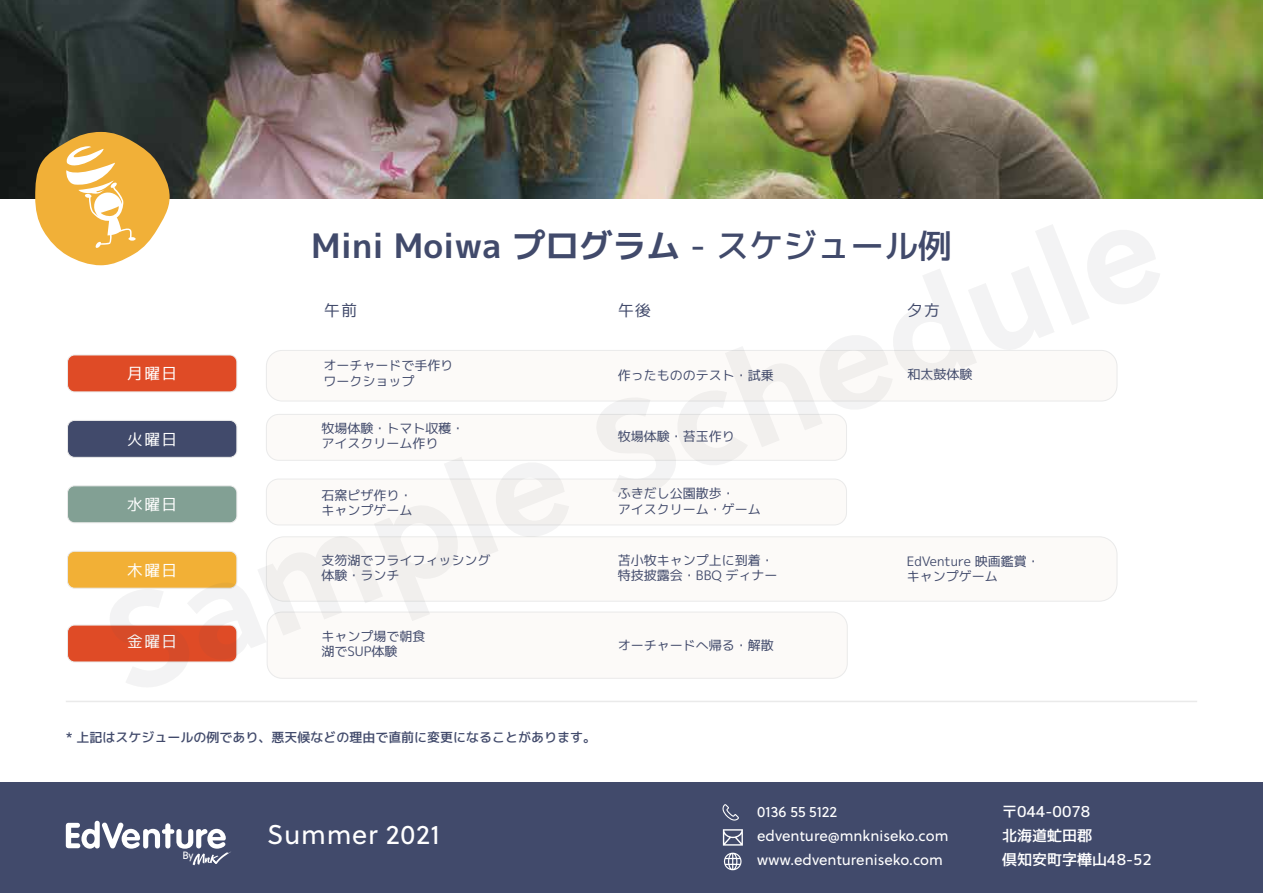
<style>
.page{position:relative;width:1263px;height:893px;background:#fff}
.page>*{position:absolute;margin:0;border:0;box-sizing:border-box;transform-origin:0 0}
.t1{font:700 33.75px "Mplus 1 p";color:#414a6b}
.t2{font:27px "Soleil";letter-spacing:.025em;color:#fff}
.t3{font:15.6px "Mplus 1 p";letter-spacing:.1em;color:#fff}
.t4{font:15.6px "Mplus 1 p";color:#414a6b}
.t5{font:15px/24.2px "Soleil";color:#fff}
.t6{font:500 15px/24px "Mplus 1 p";color:#fff}
.t7{font:13.05px/15.6px "Mplus 1 p";color:#414a6b}
.t8{font:500 13.05px "Mplus 1 p";color:#414a6b}
.t9{font:10.65px "Soleil";color:#fff}
.s1{font-weight:500}
</style>
<div class="page">
<hr style="left:66px;top:701px;width:1131px;height:1px;background:#eaeaea">
<div style="left:266px;top:414px;width:580px;height:46px;background:#fcfaf8;border-radius:12px"></div>
<div style="left:266px;top:414px;width:581px;height:47px;border:1px solid #eaeaea;border-radius:12px"></div>
<img style="left:0;top:0;width:1263px;height:199px">
<svg style="left:35px;top:132px;width:135px;height:133px"></svg>
<div style="left:0;top:782px;width:1263px;height:111px;background:#414a6b"></div>
<svg style="left:66px;top:821px;width:165px;height:44px"></svg>
<svg style="left:722px;top:804px;width:17px;height:17px"></svg>
<svg style="left:723px;top:829px;width:20px;height:17px"></svg>
<svg style="left:724px;top:853px;width:17px;height:17px"></svg>
<div style="left:68px;top:355px;width:169px;height:37px;background:#df4b26;border-radius:7px"></div>
<div style="left:67px;top:355px;width:170px;height:37px;border:1px solid #eaeaea;border-radius:7px"></div>
<div style="left:68px;top:420px;width:169px;height:37px;background:#414a6b;border-radius:7px"></div>
<div style="left:67px;top:420px;width:170px;height:38px;border:1px solid #eaeaea;border-radius:7px"></div>
<div style="left:68px;top:486px;width:169px;height:37px;background:#82a094;border-radius:7px"></div>
<div style="left:67px;top:486px;width:170px;height:37px;border:1px solid #eaeaea;border-radius:7px"></div>
<div style="left:68px;top:551px;width:169px;height:37px;background:#f2b036;border-radius:7px"></div>
<div style="left:67px;top:551px;width:170px;height:37px;border:1px solid #eaeaea;border-radius:7px"></div>
<div style="left:266px;top:350px;width:851px;height:51px;background:#fcfaf8;border-radius:16px"></div>
<div style="left:266px;top:350px;width:851px;height:51px;border:1px solid #eaeaea;border-radius:16px"></div>
<div style="left:68px;top:625px;width:169px;height:37px;background:#df4b26;border-radius:7px"></div>
<div style="left:67px;top:625px;width:170px;height:37px;border:1px solid #eaeaea;border-radius:7px"></div>
<div style="left:266px;top:479px;width:580px;height:46px;background:#fcfaf8;border-radius:12px"></div>
<div style="left:266px;top:479px;width:581px;height:46px;border:1px solid #eaeaea;border-radius:12px"></div>
<div style="left:266px;top:537px;width:851px;height:64px;background:#fcfaf8;border-radius:18px"></div>
<div style="left:266px;top:536px;width:851px;height:65px;border:1px solid #eaeaea;border-radius:18px"></div>
<div style="left:267px;top:612px;width:580px;height:66px;background:#fcfaf8;border-radius:15px"></div>
<div style="left:267px;top:612px;width:580px;height:67px;border:1px solid #eaeaea;border-radius:15px"></div>
<h1 class="t1" style="left:311px;top:222px;width:642px">Mini Moiwa プログラム <span class="s1">- スケジュール例</span></h1>
<p class="t3" style="left:127px;top:362px;width:51px">月曜日</p>
<p class="t3" style="left:127px;top:428px;width:51px">火曜日</p>
<p class="t3" style="left:127px;top:493px;width:51px">水曜日</p>
<p class="t3" style="left:127px;top:559px;width:51px">木曜日</p>
<p class="t3" style="left:127px;top:630px;width:51px">金曜日</p>
<p class="t4" style="left:324px;top:299px;width:34px">午前</p>
<p class="t4" style="left:618px;top:299px;width:34px">午後</p>
<p class="t4" style="left:907px;top:299px;width:34px">夕方</p>
<p class="t7" style="left:323px;top:358px;width:131px">オーチャードで手作りワークショップ</p>
<p class="t7" style="left:618px;top:367px;width:157px">作ったもののテスト・試乗</p>
<p class="t7" style="left:322px;top:420px;width:144px">牧場体験・トマト収穫・アイスクリーム作り</p>
<p class="t7" style="left:618px;top:428px;width:118px">牧場体験・苔玉作り</p>
<p class="t7" style="left:322px;top:487px;width:92px">石窯ピザ作り・キャンプゲーム</p>
<p class="t7" style="left:618px;top:486px;width:144px">ふきだし公園散歩・<br>アイスクリーム・ゲーム</p>
<p class="t7" style="left:322px;top:552px;width:170px">支笏湖でフライフィッシング体験・ランチ</p>
<p class="t7" style="left:618px;top:552px;width:161px">苫小牧キャンプ上に到着・特技披露会・BBQ ディナー</p>
<p class="t7" style="left:322px;top:628px;width:105px">キャンプ場で朝食湖でSUP体験</p>
<p class="t7" style="left:618px;top:637px;width:157px">オーチャードへ帰る・解散</p>
<p class="t7" style="left:907px;top:367px;width:66px">和太鼓体験</p>
<p class="t7" style="left:907px;top:553px;width:134px">EdVenture 映画鑑賞・キャンプゲーム</p>
<p class="t8" style="left:66px;top:727px;width:532px">* 上記はスケジュールの例であり、悪天候などの理由で直前に変更になることがあります。</p>
<p class="t9" style="left:182px;top:847px;width:13px">By</p>
<h2 class="t2" style="left:267px;top:815px;width:174px">Summer 2021</h2>
<p class="t5" style="left:757px;top:799px;width:193px">0136 55 5122 edventure@mnkniseko.com www.edventureniseko.com</p>
<p class="t6" style="left:1002px;top:800px;width:151px">〒044-0078<br>北海道虻田郡<br>倶知安町字樺山48-52</p>
</div>
